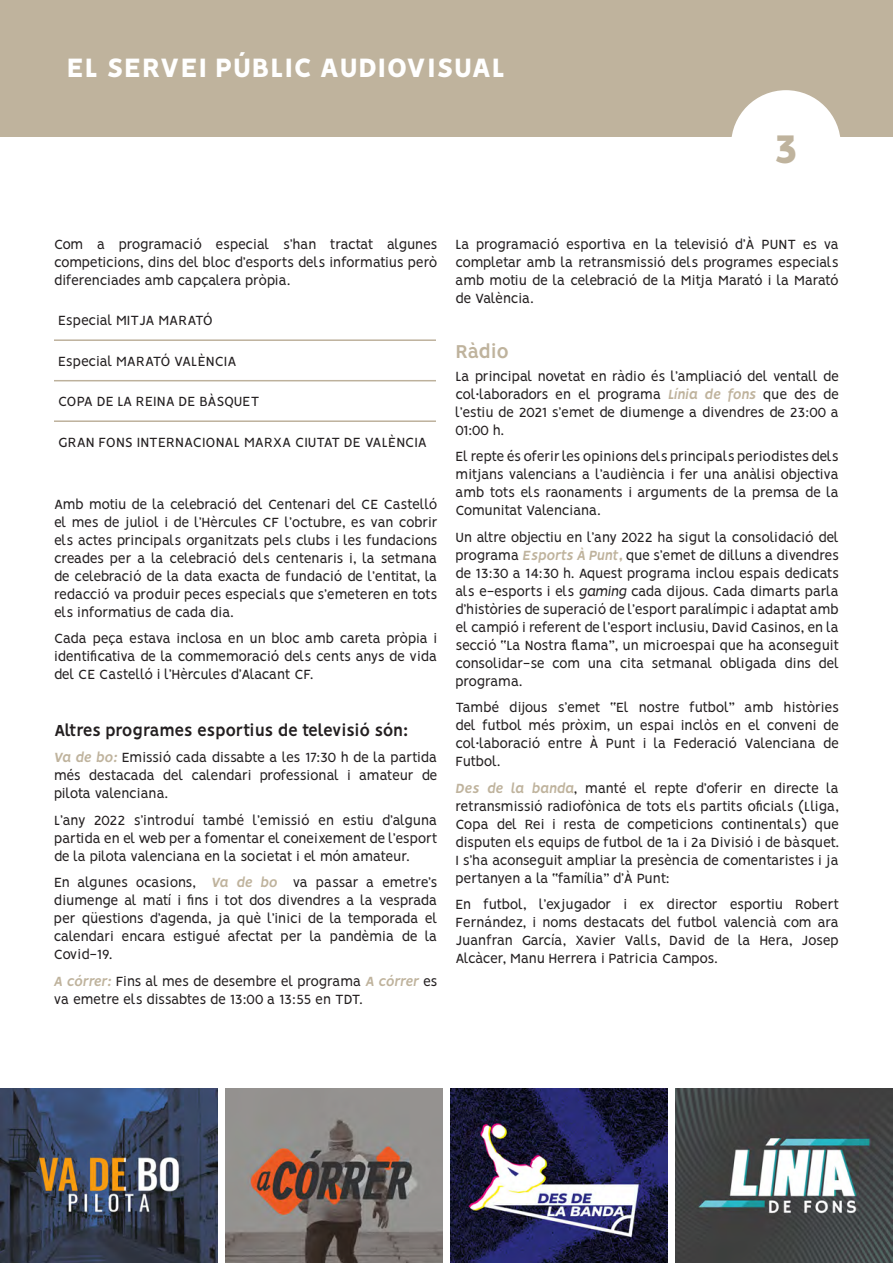
<style>
.page{position:relative;width:893px;height:1263px;background:#fff}
.page>*{position:absolute;margin:0;border:0;box-sizing:border-box;transform-origin:0 0}
.t1{font:800 45px "Vision";color:#bfb39d}
.TITOL_APARTAT-_SEGON{font:800 30px "Vision";color:#fff}
.TITOL_SUBAPARTAT{font:700 21px "Vision";letter-spacing:-.035em;color:#bfb39d}
.nom-programa{font:700 18px "Vision";letter-spacing:-.03em;color:#231f20}
.nom-programa-2{font:15px/18px "Vision";letter-spacing:-.02em;color:#231f20;text-align:justify}
.nom-programa-3{font:15px "Vision";color:#231f20}
.s1{font-weight:700;font-style:italic;color:#bfb39d}
.s2{font-style:italic}
</style>
<div class="page">
<div style="left:0;top:0;width:893px;height:137px;background:#bfb39d"></div>
<div style="left:731px;top:90px;width:110px;height:110px;background:#fff;border-radius:50%"></div>
<hr style="left:54px;top:339px;width:382px;height:2px;background:#bdb19c">
<hr style="left:54px;top:380px;width:382px;height:1px;background:#bdb19c">
<hr style="left:54px;top:420px;width:382px;height:2px;background:#bdb19c">
<img style="left:0;top:1089px;width:218px;height:174px">
<img style="left:225px;top:1089px;width:218px;height:174px">
<img style="left:450px;top:1089px;width:218px;height:174px">
<img style="left:675px;top:1089px;width:218px;height:174px">
<p class="TITOL_APARTAT-_SEGON" style="left:67px;top:50px;width:441px">EL SERVEI PÚBLIC AUDIOVISUAL</p>
<p class="t1" style="left:774px;top:122px;width:26px">3</p>
<p class="nom-programa-2" style="left:54px;top:237px;width:385px">Com a programació especial s’han tractat algunes competicions, dins del bloc d’esports dels informatius però diferenciades amb capçalera pròpia.</p>
<p class="nom-programa-3" style="left:58px;top:312px;width:156px">Especial MITJA MARATÓ</p>
<p class="nom-programa-3" style="left:58px;top:352px;width:180px">Especial MARATÓ VALÈNCIA</p>
<p class="nom-programa-3" style="left:58px;top:393px;width:203px">COPA DE LA REINA DE BÀSQUET</p>
<p class="nom-programa-3" style="left:58px;top:433px;width:370px">GRAN FONS INTERNACIONAL MARXA CIUTAT DE VALÈNCIA</p>
<p class="nom-programa-2" style="left:54px;top:496px;width:385px">Amb motiu de la celebració del Centenari del CE Castelló el mes de juliol i de l’Hèrcules CF l’octubre, es van cobrir els actes principals organitzats pels clubs i les fundacions creades per a la celebració dels centenaris i, la setmana de celebració de la data exacta de fundació de l’entitat, la redacció va produir peces especials que s’emeteren en tots els informatius de cada dia.</p>
<p class="nom-programa-2" style="left:54px;top:631px;width:385px">Cada peça estava inclosa en un bloc amb careta pròpia i identificativa de la commemoració dels cents anys de vida del CE Castelló i l’Hèrcules d’Alacant CF.</p>
<p class="nom-programa" style="left:54px;top:720px;width:356px">Altres programes esportius de televisió són:</p>
<p class="nom-programa-2" style="left:54px;top:750px;width:385px"><span class="s1">Va de bo:</span> Emissió cada dissabte a les 17:30 h de la partida més destacada del calendari professional i amateur de pilota valenciana.</p>
<p class="nom-programa-2" style="left:54px;top:813px;width:385px">L’any 2022 s’introduí també l’emissió en estiu d’alguna partida en el web per a fomentar el coneixement de l’esport de la pilota valenciana en la societat i el món amateur.</p>
<p class="nom-programa-2" style="left:54px;top:875px;width:385px">En algunes ocasions, <span class="s1">Va de bo</span> va passar a emetre’s diumenge al matí i fins i tot dos divendres a la vesprada per qüestions d’agenda, ja què l’inici de la temporada el calendari encara estigué afectat per la pandèmia de la Covid-19.</p>
<p class="nom-programa-2" style="left:54px;top:974px;width:385px"><span class="s1">A córrer:</span> Fins al mes de desembre el programa <span class="s1">A córrer</span> es va emetre els dissabtes de 13:00 a 13:55 en TDT.</p>
<p class="nom-programa-2" style="left:455px;top:237px;width:385px">La programació esportiva en la televisió d’À PUNT es va completar amb la retransmissió dels programes especials amb motiu de la celebració de la Mitja Marató i la Marató de València.</p>
<p class="TITOL_SUBAPARTAT" style="left:455px;top:339px;width:55px">Ràdio</p>
<p class="nom-programa-2" style="left:455px;top:368px;width:385px">La principal novetat en ràdio és l’ampliació del ventall de col·laboradors en el programa <span class="s1">Línia de fons</span> que des de l’estiu de 2021 s’emet de diumenge a divendres de 23:00 a 01:00 h.</p>
<p class="nom-programa-2" style="left:455px;top:449px;width:385px">El repte és oferir les opinions dels principals periodistes dels mitjans valencians a l’audiència i fer una anàlisi objectiva amb tots els raonaments i arguments de la premsa de la Comunitat Valenciana.</p>
<p class="nom-programa-2" style="left:455px;top:529px;width:385px">Un altre objectiu en l’any 2022 ha sigut la consolidació del programa <span class="s1">Esports À Punt,</span> que s’emet de dilluns a divendres de 13:30 a 14:30 h. Aquest programa inclou espais dedicats als e-esports i els <span class="s2">gaming</span> cada dijous. Cada dimarts parla d’històries de superació de l’esport paralímpic i adaptat amb el campió i referent de l’esport inclusiu, David Casinos, en la secció “La Nostra flama”, un microespai que ha aconseguit consolidar-se com una cita setmanal obligada dins del programa.</p>
<p class="nom-programa-2" style="left:455px;top:700px;width:385px">També dijous s’emet “El nostre futbol” amb històries del futbol més pròxim, un espai inclòs en el conveni de col·laboració entre À Punt i la Federació Valenciana de Futbol.</p>
<p class="nom-programa-2" style="left:455px;top:780px;width:385px"><span class="s1">Des de la banda</span>, manté el repte d’oferir en directe la retransmissió radiofònica de tots els partits oficials (Lliga, Copa del Rei i resta de competicions continentals) que disputen els equips de futbol de 1a i 2a Divisió i de bàsquet.<br>I s’ha aconseguit ampliar la presència de comentaristes i ja pertanyen a la “família” d’À Punt:</p>
<p class="nom-programa-2" style="left:455px;top:897px;width:385px">En futbol, l’exjugador i ex director esportiu Robert Fernández, i noms destacats del futbol valencià com ara Juanfran García, Xavier Valls, David de la Hera, Josep Alcàcer, Manu Herrera i Patricia Campos.</p>
</div>
